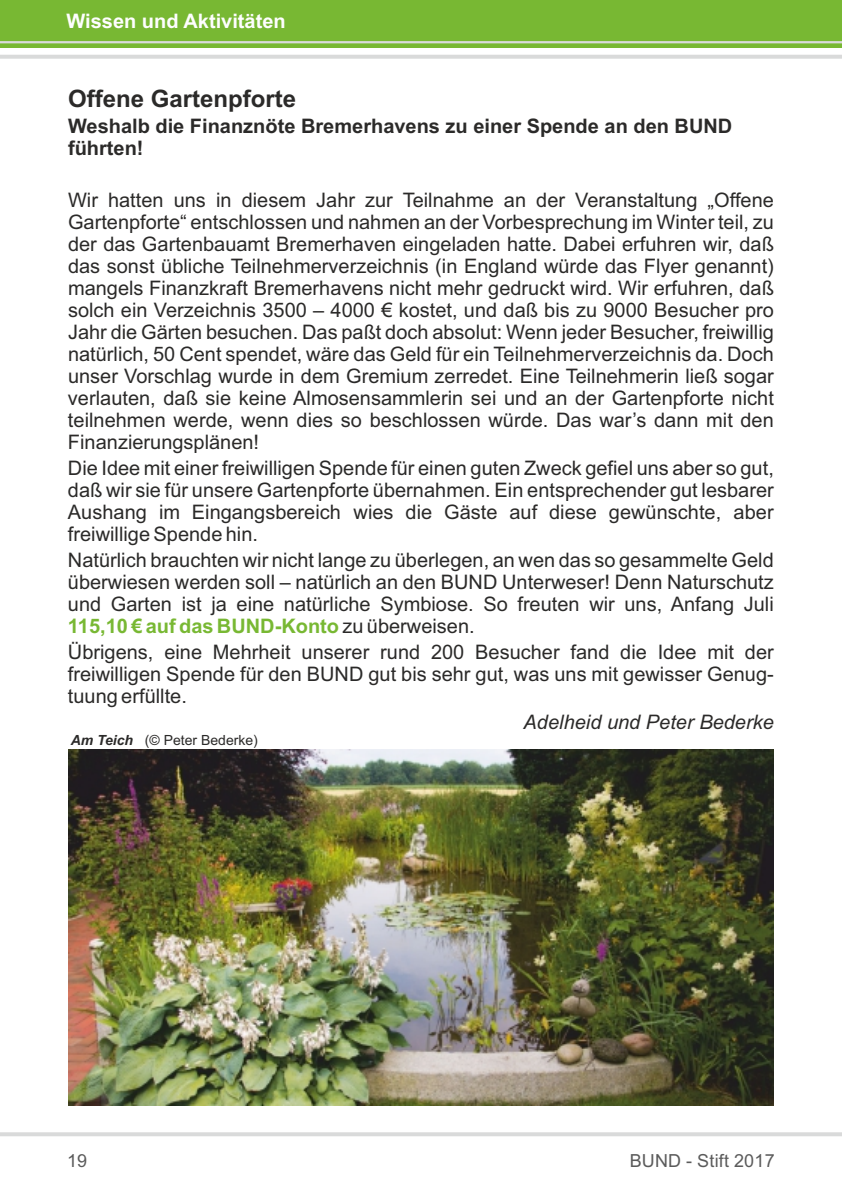
<style>
.page{position:relative;width:842px;height:1191px;background:#fff}
.page>*{position:absolute;margin:0;border:0;box-sizing:border-box;transform-origin:0 0}
.t1{font:700 24px "Arial";color:#2b2a29}
.t2{font:20px/22px "Arial";color:#2b2a29;text-align:justify}
.t3{font:700 20px/22px "Arial";color:#2b2a29}
.t4{font:italic 20px "Arial";color:#2b2a29}
.t5{font:700 20px "Arial";color:#fefefe}
.t6{font:18px "Arial";letter-spacing:.01em;color:#5b5b5b}
.t7{font:14px "Arial";color:#2b2a29}
.s1{font-weight:700;color:#78b833}
.s2{font-weight:700;font-style:italic}
</style>
<div class="page">
<div style="left:0;top:0;width:842px;height:48px;background:#78b833"></div>
<hr style="left:0;top:41px;width:842px;height:2px;background:#d9dada">
<hr style="left:0;top:55px;width:842px;height:4px;background:#d9dada">
<hr style="left:0;top:1132px;width:842px;height:4px;background:#d9dada">
<img style="left:68px;top:749px;width:706px;height:357px">
<p class="t5" style="left:67px;top:14px;width:221px">Wissen und Aktivitäten</p>
<p class="t1" style="left:68px;top:89px;width:230px">Offene Gartenpforte</p>
<p class="t3" style="left:68px;top:117px;width:666px">Weshalb die Finanznöte Bremerhavens zu einer Spende an den BUND führten!</p>
<p class="t2" style="left:68px;top:191px;width:707px">Wir hatten uns in diesem Jahr zur Teilnahme an der Veranstaltung „Offene Gartenpforte“ entschlossen und nahmen an der Vorbesprechung im Winter teil, zu der das Gartenbauamt Bremerhaven eingeladen hatte. Dabei erfuhren wir, daß das sonst übliche Teilnehmerverzeichnis (in England würde das Flyer genannt) mangels Finanzkraft Bremerhavens nicht mehr gedruckt wird. Wir erfuhren, daß solch ein Verzeichnis 3500 – 4000 € kostet, und daß bis zu 9000 Besucher pro Jahr die Gärten besuchen. Das paßt doch absolut: Wenn jeder Besucher, freiwillig natürlich, 50 Cent spendet, wäre das Geld für ein Teilnehmerverzeichnis da. Doch unser Vorschlag wurde in dem Gremium zerredet. Eine Teilnehmerin ließ sogar verlauten, daß sie keine Almosensammlerin sei und an der Gartenpforte nicht teilnehmen werde, wenn dies so beschlossen würde. Das war’s dann mit den Finanzierungsplänen!</p>
<p class="t2" style="left:68px;top:459px;width:707px">Die Idee mit einer freiwilligen Spende für einen guten Zweck gefiel uns aber so gut, daß wir sie für unsere Gartenpforte übernahmen. Ein entsprechender gut lesbarer Aushang im Eingangsbereich wies die Gäste auf diese gewünschte, aber freiwillige Spende hin.</p>
<p class="t2" style="left:68px;top:551px;width:707px">Natürlich brauchten wir nicht lange zu überlegen, an wen das so gesammelte Geld überwiesen werden soll – natürlich an den BUND Unterweser! Denn Naturschutz und Garten ist ja eine natürliche Symbiose. So freuten wir uns, Anfang Juli <span class="s1">115,10 € auf das BUND-Konto</span> zu überweisen.</p>
<p class="t2" style="left:68px;top:643px;width:707px">Übrigens, eine Mehrheit unserer rund 200 Besucher fand die Idee mit der freiwilligen Spende für den BUND gut bis sehr gut, was uns mit gewisser Genug&shy;tuung erfüllte.</p>
<p class="t4" style="left:524px;top:714px;width:252px">Adelheid und Peter Bederke</p>
<p class="t7" style="left:71px;top:734px;width:189px"><span class="s2">Am Teich</span> (© Peter Bederke)</p>
<p class="t6" style="left:67px;top:1153px;width:22px">19</p>
<p class="t6" style="left:630px;top:1153px;width:147px">BUND - Stift 2017</p>
</div>
